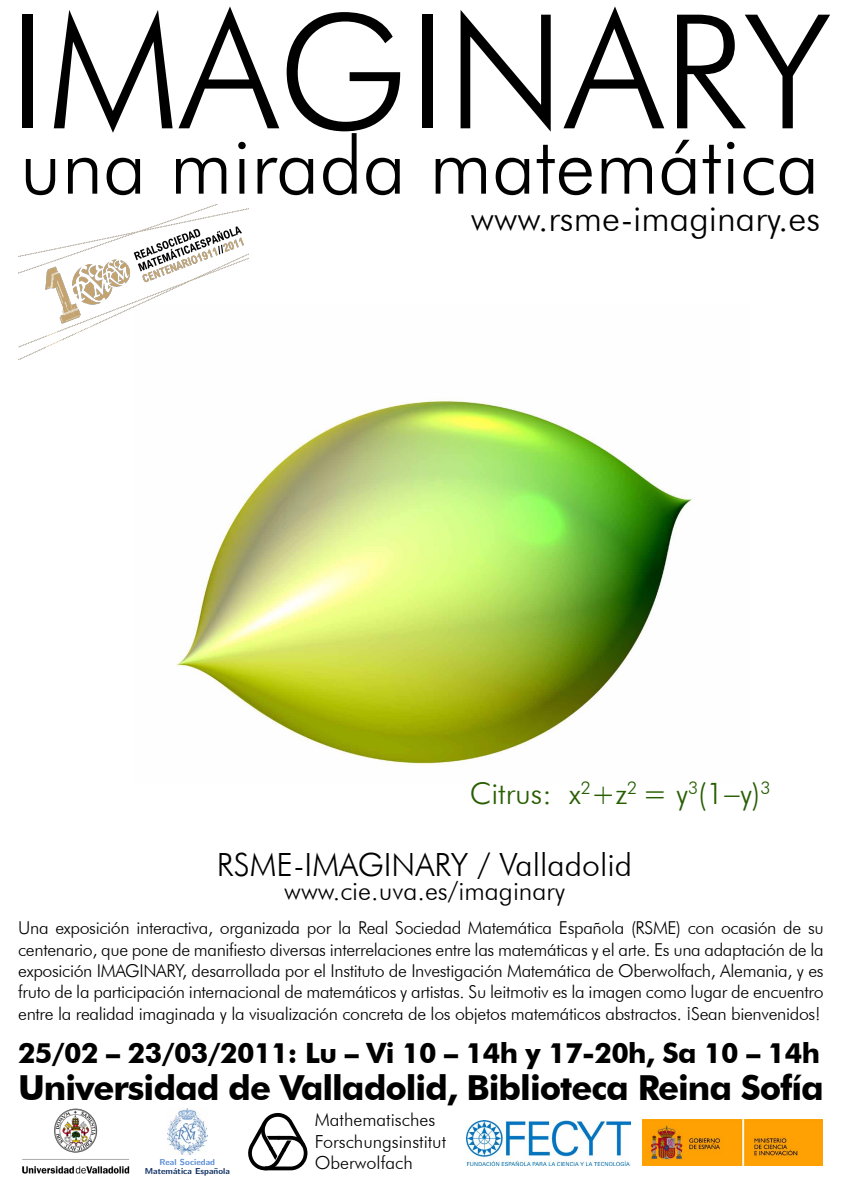
<style>
.page{position:relative;width:842px;height:1192px;background:#fff}
.page>*{position:absolute;margin:0;border:0;box-sizing:border-box;transform-origin:0 0}
.t1{font:300 159px "Futura BT";color:#000}
.t2{font:300 80px "Futura BT";color:#000}
.t3{font:300 36px "Futura BT";color:#000}
.t4{font:700 34.5px "Futura BT";letter-spacing:-.03em;color:#000}
.t5{font:300 32px "Futura BT";color:#000}
.t6{font:300 30px "Futura BT";color:#275e00}
.t7{font:700 28px "Futura BT";letter-spacing:-.02em;color:#000}
.t8{font:300 26px "Futura BT";color:#000}
.t9{font:300 18px/21.6px "Futura BT";color:#000}
.t10{font:300 17.75px/21.3px "Futura BT";letter-spacing:-.02em;color:#000;text-align:justify}
.t11{font:8.6px "CMSSBX10";color:#0f3063}
.t12{font:8.6px "CMSSBX10";color:#578ad6}
.s1{font-size:164px}
</style>
<div class="page">
<img style="left:174px;top:399px;width:519px;height:365px">
<svg style="left:248px;top:1113px;width:60px;height:57px"></svg>
<img style="left:18px;top:204px;width:231px;height:155px">
<img style="left:642px;top:1119px;width:180px;height:47px">
<img style="left:467px;top:1120px;width:163px;height:46px">
<img style="left:22px;top:1108px;width:108px;height:66px">
<img style="left:167px;top:1109px;width:41px;height:46px">
<h1 class="t1" style="left:8px;top:-25px;width:824px">IM<span class="s1">A</span>GIN<span class="s1">A</span>RY</h1>
<h2 class="t2" style="left:19px;top:117px;width:802px">una mirada matemática</h2>
<h3 class="t3" style="left:471px;top:197px;width:351px">www.rsme-imaginary.es</h3>
<h3 class="t6" style="left:470px;top:776px;width:302px">Citrus: x<sup>2</sup>+z<sup>2</sup> = y<sup>3</sup>(1 y)<sup>3</sup></h3>
<h3 class="t5" style="left:217px;top:845px;width:417px">RSME-IMAGINARY / Valladolid</h3>
<h3 class="t8" style="left:284px;top:875px;width:282px">www.cie.uva.es/imaginary</h3>
<p class="t10" style="left:18px;top:917px;width:807px">Una exposición interactiva, organizada por la Real Sociedad Matemática Española (RSME) con ocasión de su centenario, que pone de manifiesto diversas interrelaciones entre las matemáticas y el arte. Es una adaptación de la exposición IMAGINARY, desarrollada por el Instituto de Investigación Matemática de Oberwolfach, Alemania, y es fruto de la participación internacional de matemáticos y artistas. Su leitmotiv es la imagen como lugar de encuentro entre la realidad imaginada y la visualización concreta de los objetos matemáticos abstractos. ¡Sean bienvenidos!</p>
<h3 class="t7" style="left:18px;top:1036px;width:804px">25/02 – 23/03/2011: Lu – Vi 10 – 14h y 17-20h, Sa 10 – 14h</h3>
<h3 class="t4" style="left:18px;top:1067px;width:807px">Universidad de Valladolid, Biblioteca Reina Sofía</h3>
<p class="t12" style="left:159px;top:1158px;width:57px">Real Sociedad</p>
<p class="t11" style="left:145px;top:1167px;width:87px">Matem´atica Espa˜nola</p>
<p class="t9" style="left:315px;top:1109px;width:133px">Mathematisches<br>Forschungsinstitut<br>Oberwolfach</p>
</div>
